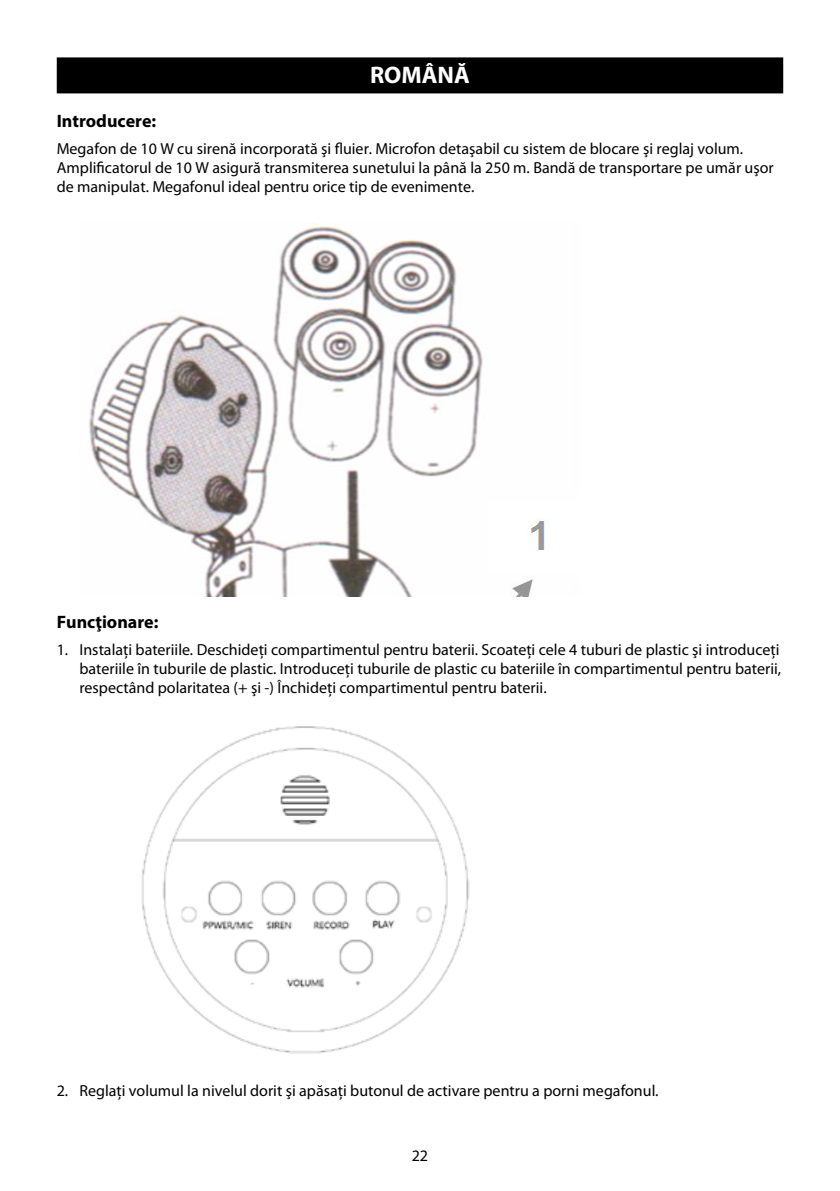
<style>
.page{position:relative;width:840px;height:1191px;background:#fff}
.page>*{position:absolute;margin:0;border:0;box-sizing:border-box;transform-origin:0 0}
.t1{font:700 24px "Myriad Pro";color:#fff}
.t2{font:700 18px "Myriad Pro";color:#000}
.t3{font:16px/19.2px "Myriad Pro";color:#000}
</style>
<div class="page">
<div style="left:57px;top:57px;width:725px;height:36px;background:#000"></div>
<img style="left:89px;top:224px;width:457px;height:373px">
<img style="left:142px;top:726px;width:328px;height:328px">
<h1 class="t1" style="left:370px;top:59px;width:101px">ROMÂNĂ</h1>
<p class="t2" style="left:57px;top:109px;width:101px">Introducere:</p>
<p class="t3" style="left:57px;top:138px;width:718px">Megafon de 10 W cu sirenă incorporată şi fluier. Microfon detaşabil cu sistem de blocare şi reglaj volum.<br>Amplificatorul de 10 W asigură transmiterea sunetului la până la 250 m. Bandă de transportare pe umăr uşor de manipulat. Megafonul ideal pentru orice tip de evenimente.</p>
<p class="t2" style="left:57px;top:610px;width:103px">Funcţionare:</p>
<p class="t3" style="left:79px;top:640px;width:703px;text-align:justify;text-indent:-23px">1. Instalaţi bateriile. Deschideţi compartimentul pentru baterii. Scoateţi cele 4 tuburi de plastic şi introduceţi bateriile în tuburile de plastic. Introduceţi tuburile de plastic cu bateriile în compartimentul pentru baterii, respectând polaritatea (+ şi -) Închideţi compartimentul pentru baterii.</p>
<p class="t3" style="left:57px;top:1081px;width:603px">2. Reglaţi volumul la nivelul dorit şi apăsaţi butonul de activare pentru a porni megafonul.</p>
<p class="t3" style="left:411px;top:1146px;width:18px">22</p>
</div>
